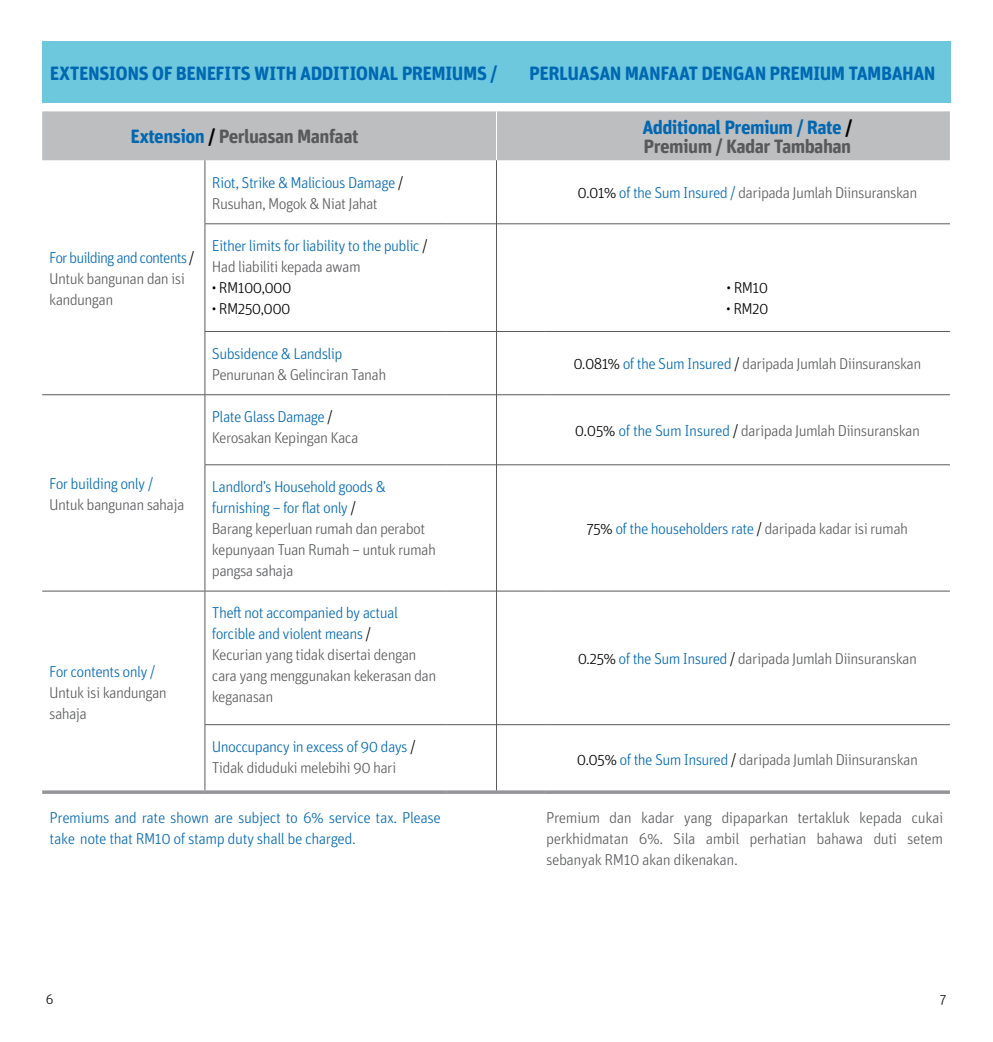
<style>
.page{position:relative;width:993px;height:1042px;background:#fff}
.page>*{position:absolute;margin:0;border:0;box-sizing:border-box;transform-origin:0 0}
.t1{font:700 19.25px/19.6px "Unit Rounded OT";letter-spacing:-.03em;color:#0067b1}
.t2{font:700 19.25px "Unit Rounded OT";letter-spacing:-.03em;color:#58595b}
.t3{font:300 15.75px/21px "Unit Rounded OT";letter-spacing:-.04em;color:#58595b}
.t4{font:300 15.75px/21px "Unit Rounded OT";letter-spacing:-.04em;color:#0067b1}
.t5{font:300 15.75px "Unit Rounded OT";letter-spacing:-.04em;color:#000}
.t6{font:300 14px "Unit Rounded OT";color:#000}
.s1{color:#0067b1}
.s2{color:#000}
.s3{color:#58595b}
</style>
<div class="page">
<div style="left:42px;top:111px;width:907px;height:49px;background:#bcbec0"></div>
<hr style="left:204px;top:223px;width:242px;height:1px;background:#58595b">
<hr style="left:204px;top:331px;width:242px;height:1px;background:#58595b">
<hr style="left:42px;top:394px;width:163px;height:1px;background:#58595b">
<hr style="left:205px;top:394px;width:241px;height:1px;background:#58595b">
<hr style="left:204px;top:464px;width:242px;height:1px;background:#58595b">
<hr style="left:42px;top:591px;width:163px;height:1px;background:#58595b">
<hr style="left:205px;top:591px;width:241px;height:1px;background:#58595b">
<hr style="left:204px;top:724px;width:242px;height:1px;background:#58595b">
<hr style="left:204px;top:160px;width:1px;height:63px;background:#58595b">
<hr style="left:204px;top:224px;width:1px;height:107px;background:#58595b">
<hr style="left:204px;top:332px;width:1px;height:62px;background:#58595b">
<hr style="left:204px;top:395px;width:1px;height:69px;background:#58595b">
<hr style="left:204px;top:465px;width:1px;height:126px;background:#58595b">
<hr style="left:204px;top:591px;width:1px;height:133px;background:#58595b">
<hr style="left:204px;top:725px;width:1px;height:65px;background:#58595b">
<hr style="left:446px;top:223px;width:98px;height:1px;background:#58595b">
<hr style="left:544px;top:223px;width:405px;height:1px;background:#58595b">
<hr style="left:446px;top:331px;width:98px;height:1px;background:#58595b">
<hr style="left:544px;top:331px;width:405px;height:1px;background:#58595b">
<hr style="left:446px;top:394px;width:98px;height:1px;background:#58595b">
<hr style="left:544px;top:394px;width:405px;height:1px;background:#58595b">
<hr style="left:446px;top:464px;width:98px;height:1px;background:#58595b">
<hr style="left:544px;top:464px;width:405px;height:1px;background:#58595b">
<hr style="left:446px;top:591px;width:98px;height:1px;background:#58595b">
<hr style="left:544px;top:591px;width:405px;height:1px;background:#58595b">
<hr style="left:446px;top:724px;width:98px;height:1px;background:#58595b">
<hr style="left:544px;top:724px;width:405px;height:1px;background:#58595b">
<svg style="left:205px;top:790px;width:241px;height:4px"></svg>
<svg style="left:446px;top:790px;width:98px;height:4px"></svg>
<svg style="left:544px;top:790px;width:405px;height:4px;background:#a0a1a4"></svg>
<svg style="left:42px;top:790px;width:163px;height:4px"></svg>
<div style="left:43px;top:41px;width:907px;height:62px;background:#6dc8de"></div>
<hr style="left:496px;top:111px;width:1px;height:49px;background:#fff">
<hr style="left:496px;top:160px;width:1px;height:630px;background:#58595b">
<p class="t1" style="left:50px;top:63px;width:449px">EXTENSIONS OF BENEFITS WITH ADDITIONAL PREMIUMS /</p>
<p class="t1" style="left:529px;top:63px;width:408px">PERLUASAN MANFAAT DENGAN PREMIUM TAMBAHAN</p>
<p class="t2" style="left:130px;top:125px;width:230px"><span class="s1">Extension</span> <span class="s2">/</span> Perluasan Manfaat</p>
<p class="t1" style="left:642px;top:117px;width:211px">Additional Premium / Rate <span class="s2">/<br></span><span class="s3">Premium / Kadar Tambahan</span></p>
<p class="t3" style="left:49px;top:247px;width:147px"><span class="s1">For building and contents</span> <span class="s2">/<br></span>Untuk bangunan dan isi kandungan</p>
<p class="t4" style="left:49px;top:473px;width:105px">For building only /</p>
<p class="t3" style="left:49px;top:494px;width:137px">Untuk bangunan sahaja</p>
<p class="t4" style="left:49px;top:661px;width:108px">For contents only /</p>
<p class="t3" style="left:49px;top:682px;width:119px">Untuk isi kandungan sahaja</p>
<p class="t4" style="left:212px;top:172px;width:193px">Riot, Strike &amp; Malicious Damage <span class="s2">/<br></span><span class="s3">Rusuhan, Mogok &amp; Niat Jahat</span></p>
<p class="t3" style="left:577px;top:183px;width:341px"><span class="s2">0.01%</span> <span class="s1">of the Sum Insured /</span> daripada Jumlah Diinsuranskan</p>
<p class="t4" style="left:212px;top:235px;width:217px">Either limits for liability to the public <span class="s2">/<br></span><span class="s3">Had liabiliti kepada awam</span></p>
<p class="t5" style="left:212px;top:279px;width:81px">• RM100,000</p>
<p class="t5" style="left:212px;top:299px;width:80px">• RM250,000</p>
<p class="t5" style="left:726px;top:279px;width:43px">• RM10</p>
<p class="t5" style="left:726px;top:299px;width:44px">• RM20</p>
<p class="t4" style="left:212px;top:343px;width:132px">Subsidence &amp; Landslip</p>
<p class="t3" style="left:212px;top:364px;width:176px">Penurunan &amp; Gelinciran Tanah</p>
<p class="t3" style="left:212px;top:406px;width:148px"><span class="s1">Plate Glass Damage</span> <span class="s2">/<br></span>Kerosakan Kepingan Kaca</p>
<p class="t3" style="left:212px;top:476px;width:225px"><span class="s1">Landlord’s Household goods &amp; furnishing – for flat only</span> <span class="s2">/<br></span>Barang keperluan rumah dan perabot kepunyaan Tuan Rumah – untuk rumah pangsa sahaja</p>
<p class="t3" style="left:212px;top:602px;width:226px"><span class="s1">Theft not accompanied by actual forcible and violent means</span> <span class="s2">/<br></span>Kecurian yang tidak disertai dengan cara yang menggunakan kekerasan dan keganasan</p>
<p class="t4" style="left:212px;top:736px;width:205px">Unoccupancy in excess of 90 days <span class="s2">/<br></span><span class="s3">Tidak diduduki melebihi 90 hari</span></p>
<p class="t3" style="left:573px;top:353px;width:349px"><span class="s2">0.081%</span> <span class="s1">of the Sum Insured</span> <span class="s2">/</span> daripada Jumlah Diinsuranskan</p>
<p class="t3" style="left:574px;top:420px;width:346px"><span class="s2">0.05%</span> <span class="s1">of the Sum Insured</span> <span class="s2">/</span> daripada Jumlah Diinsuranskan</p>
<p class="t4" style="left:586px;top:518px;width:323px"><span class="s2">75%</span> of the householders rate <span class="s2">/</span> <span class="s3">daripada kadar isi rumah</span></p>
<p class="t3" style="left:577px;top:648px;width:340px"><span class="s2">0.25%</span> <span class="s1">of the Sum Insured</span> <span class="s2">/</span> daripada Jumlah Diinsuranskan</p>
<p class="t3" style="left:576px;top:749px;width:342px"><span class="s2">0.05%</span> <span class="s1">of the Sum Insured</span> <span class="s2">/</span> daripada Jumlah Diinsuranskan</p>
<p class="t4" style="left:50px;top:807px;width:392px">Premiums and rate shown are subject to 6% service tax. Please take note that RM10 of stamp duty shall be charged.</p>
<p class="t3" style="left:546px;top:807px;width:398px;text-align:justify">Premium dan kadar yang dipaparkan tertakluk kepada cukai perkhidmatan 6%. Sila ambil perhatian bahawa duti setem sebanyak RM10 akan dikenakan.</p>
<p class="t6" style="left:46px;top:990px;width:9px">6</p>
<p class="t6" style="left:939px;top:990px;width:8px">7</p>
</div>
